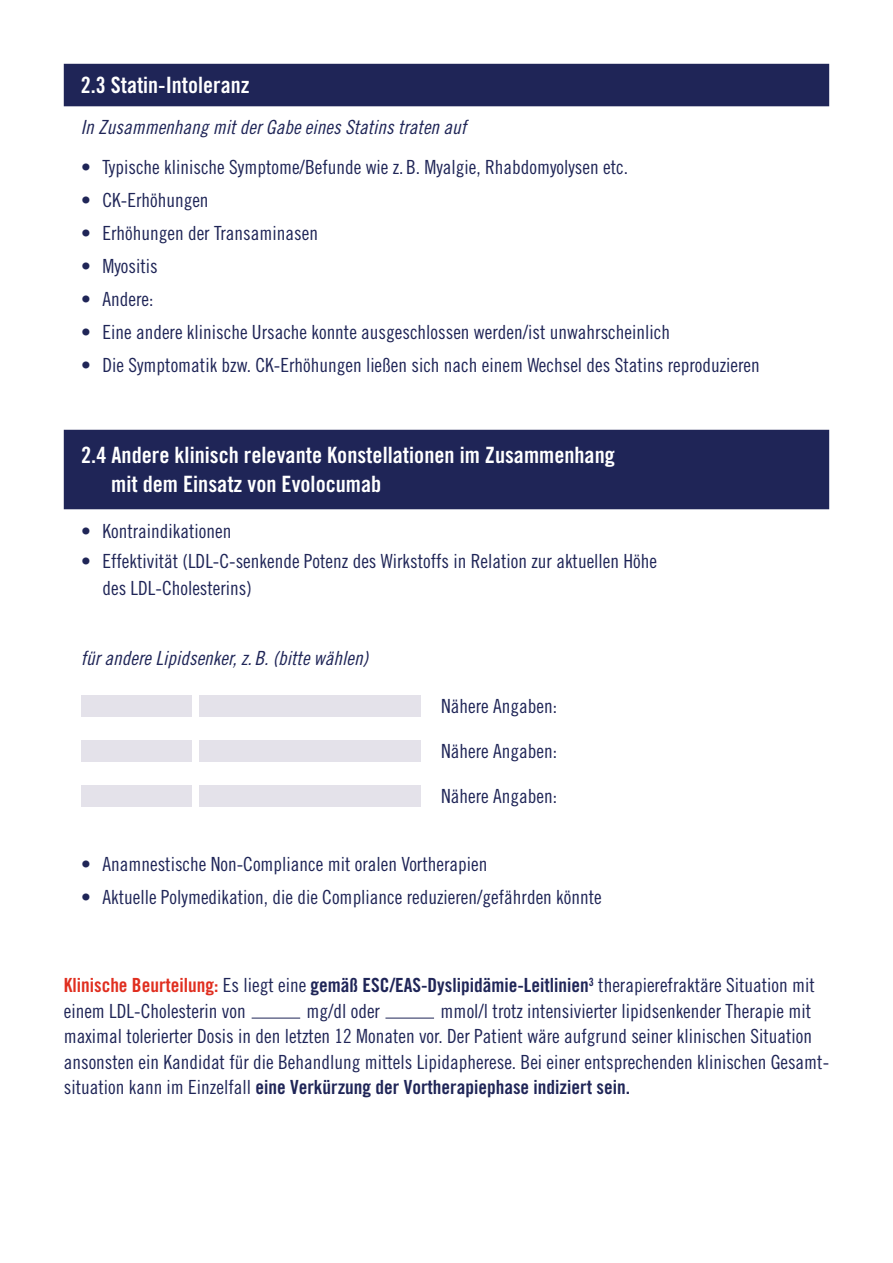
<style>
.page{position:relative;width:893px;height:1263px;background:#fff}
.page>*{position:absolute;margin:0;border:0;box-sizing:border-box;transform-origin:0 0}
.t1{font:22.5px/28.5px "Trade Gothic LT Std Bd Cn 20";color:#fff}
.t2{font:19.5px/25.5px "Trade Gothic LT Std Cn 18";color:#1f2557}
.t3{font:19.5px "Trade Gothic LT Std Cn 18 Obl";color:#1f2557}
.t4{font:19.5px "Trade Gothic LT Std Bd Cn 20";color:#1f2557}
.s1{font-family:"Trade Gothic LT Std Bd Cn 20";color:#e02e1f}
.s2{font-family:"Trade Gothic LT Std Bd Cn 20"}
.s3{font-family:"Trade Gothic LT Std Cn 18"}
</style>
<div class="page">
<hr style="left:252px;top:1018px;width:48px;height:1px;background:#1f2557">
<hr style="left:385px;top:1018px;width:49px;height:1px;background:#1f2557">
<div style="left:64px;top:64px;width:765px;height:42px;background:#1f2557"></div>
<div style="left:64px;top:430px;width:765px;height:79px;background:#1f2557"></div>
<div style="left:81px;top:695px;width:111px;height:22px;background:#e4e2ea"></div>
<div style="left:81px;top:740px;width:111px;height:21px;background:#e4e2ea"></div>
<div style="left:81px;top:785px;width:111px;height:21px;background:#e4e2ea"></div>
<div style="left:200px;top:695px;width:221px;height:22px;background:#e4e2ea"></div>
<div style="left:200px;top:740px;width:221px;height:21px;background:#e4e2ea"></div>
<div style="left:200px;top:785px;width:221px;height:21px;background:#e4e2ea"></div>
<p class="t1" style="left:81px;top:71px;width:170px">2.3 Statin-Intoleranz</p>
<p class="t3" style="left:81px;top:116px;width:387px">In Zusammenhang mit der Gabe eines Statins traten auf</p>
<p class="t2" style="left:81px;top:154px;width:548px">• Typische klinische Symptome/Befunde wie z.B. Myalgie, Rhabdomyolysen etc.</p>
<p class="t2" style="left:81px;top:187px;width:129px">• CK-Erhöhungen</p>
<p class="t2" style="left:81px;top:220px;width:238px">• Erhöhungen der Transaminasen</p>
<p class="t2" style="left:81px;top:253px;width:78px">• Myositis</p>
<p class="t2" style="left:81px;top:286px;width:74px">• Andere:</p>
<p class="t2" style="left:81px;top:319px;width:590px">• Eine andere klinische Ursache konnte ausgeschlossen werden/ist unwahrscheinlich</p>
<p class="t2" style="left:81px;top:352px;width:680px">• Die Symptomatik bzw. CK-Erhöhungen ließen sich nach einem Wechsel des Statins reproduzieren</p>
<p class="t1" style="left:111px;top:441px;width:505px;text-indent:-30px">2.4 Andere klinisch relevante Konstellationen im Zusammenhang mit dem Einsatz von Evolocumab</p>
<p class="t2" style="left:81px;top:518px;width:152px">• Kontraindikationen</p>
<p class="t2" style="left:102px;top:547px;width:556px;line-height:27px;text-indent:-21px">• Effektivität (LDL-C-senkende Potenz des Wirkstoffs in Relation zur aktuellen Höhe des LDL-Cholesterins)</p>
<p class="t3" style="left:81px;top:646px;width:289px">für andere Lipidsenker, z. B. (bitte wählen)</p>
<p class="t2" style="left:441px;top:693px;width:117px">Nähere Angaben:</p>
<p class="t2" style="left:441px;top:738px;width:117px">Nähere Angaben:</p>
<p class="t2" style="left:441px;top:783px;width:117px">Nähere Angaben:</p>
<p class="t2" style="left:81px;top:851px;width:408px">• Anamnestische Non-Compliance mit oralen Vortherapien</p>
<p class="t2" style="left:81px;top:884px;width:522px">• Aktuelle Polymedikation, die die Compliance reduzieren/gefährden könnte</p>
<p class="t2" style="left:64px;top:972px;width:753px"><span class="s1">Klinische Beurteilung:</span> Es liegt eine <span class="s2">gemäß ESC/EAS-Dyslipidämie-Leitlinien</span><sup>3</sup> therapierefraktäre Situation mit einem LDL-Cholesterin von</p>
<p class="t2" style="left:64px;top:998px;width:767px;text-indent:377px">mmol/l trotz intensivierter lipidsenkender Therapie mit maximal tolerierter Dosis in den letzten 12 Monaten vor. Der Patient wäre aufgrund seiner klinischen Situation ansonsten ein Kandidat für die Behandlung mittels Lipidapherese. Bei einer entsprechenden klinischen Gesamt-</p>
<p class="t4" style="left:64px;top:1075px;width:568px"><span class="s3">situation kann im Einzelfall</span> eine Verkürzung der Vortherapiephase indiziert sein.</p>
<p class="t2" style="left:306px;top:998px;width:75px">mg/dl oder</p>
</div>
